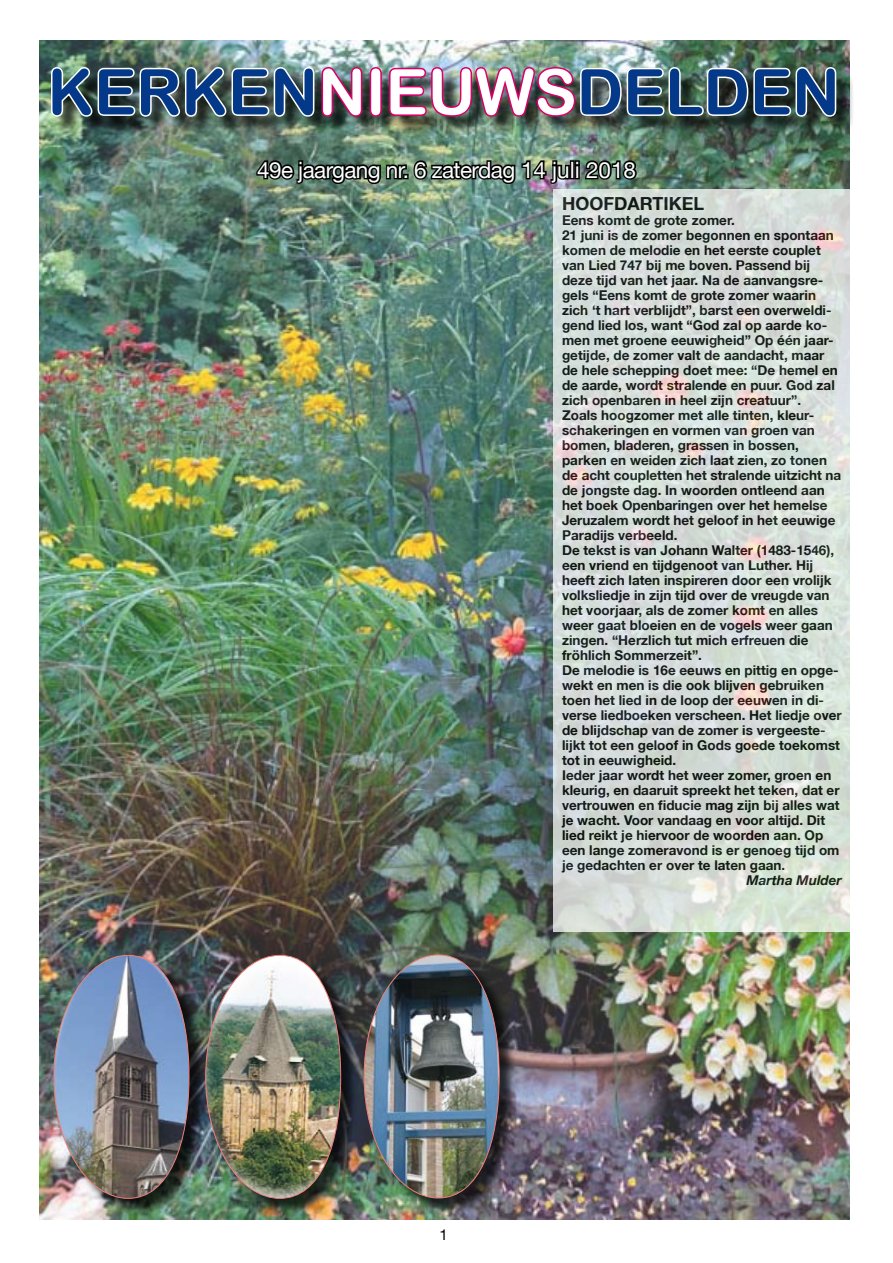
<style>
.page{position:relative;width:893px;height:1263px;background:#fff}
.page>*{position:absolute;margin:0;border:0;box-sizing:border-box;transform-origin:0 0}
.t1{font:63px "Arial Rounded MT Bold";color:#033988}
.t2{font:22.5px "Helvetica Neue LT";letter-spacing:-.025em;color:#fff}
.t3{font:700 18px "Helvetica Neue LT";color:#000}
.t4{font:15px "Helvetica Neue LT";color:#000}
.t5{font:700 13.5px/15px "Helvetica Neue LT";color:#000}
.t6{font:italic 700 13.5px "Helvetica Neue LT";color:#000}
.s1{color:#fff}
</style>
<div class="page">
<img style="left:40px;top:41px;width:810px;height:1178px">
<img style="left:254px;top:155px;width:385px;height:31px">
<div style="left:53px;top:69px;width:802px;height:66px;background:#000;opacity:.75"></div>
<img style="left:49px;top:65px;width:789px;height:54px">
<svg style="left:554px;top:189px;width:296px;height:743px;background:#d7ddd9"></svg>
<div style="left:56px;top:957px;width:152px;height:260px;background:#000;opacity:.75"></div>
<img style="left:54px;top:955px;width:135px;height:244px">
<div style="left:208px;top:957px;width:151px;height:260px;background:#000;opacity:.75"></div>
<img style="left:205px;top:955px;width:136px;height:244px">
<div style="left:366px;top:957px;width:152px;height:260px;background:#000;opacity:.75"></div>
<img style="left:364px;top:954px;width:135px;height:244px">
<h1 class="t1" style="left:48px;top:55px;width:794px">KERKEN<span class="s1">NIEUWS</span>DELDEN</h1>
<h2 class="t2" style="left:257px;top:156px;width:380px">49e jaargang nr. 6 zaterdag 14 juli 2018</h2>
<h3 class="t3" style="left:562px;top:193px;width:144px">HOOFDARTIKEL</h3>
<p class="t5" style="left:562px;top:213px;width:281px">Eens komt de grote zomer.<br>21 juni is de zomer begonnen en spontaan komen de melodie en het eerste couplet van Lied 747 bij me boven. Passend bij deze tijd van het jaar. Na de aanvangsre&shy;gels “Eens komt de grote zomer waarin zich ‘t hart verblijdt”, barst een overweldi&shy;gend lied los, want “God zal op aarde ko&shy;men met groene eeuwigheid” Op één jaar&shy;getijde, de zomer valt de aandacht, maar de hele schepping doet mee: “De hemel en de aarde, wordt stralende en puur. God zal zich openbaren in heel zijn creatuur”.<br>Zoals hoogzomer met alle tinten, kleur&shy;schakeringen en vormen van groen van bomen, bladeren, grassen in bossen, parken en weiden zich laat zien, zo tonen de acht coupletten het stralende uitzicht na de jongste dag. In woorden ontleend aan het boek Openbaringen over het hemelse Jeruzalem wordt het geloof in het eeuwige Paradijs verbeeld.<br>De tekst is van Johann Walter (1483-1546), een vriend en tijdgenoot van Luther. Hij heeft zich laten inspireren door een vrolijk volksliedje in zijn tijd over de vreugde van het voorjaar, als de zomer komt en alles weer gaat bloeien en de vogels weer gaan zingen. “Herzlich tut mich erfreuen die fröhlich Sommerzeit”.<br>De melodie is 16e eeuws en pittig en opge&shy;wekt en men is die ook blijven gebruiken toen het lied in de loop der eeuwen in di&shy;verse liedboeken verscheen. Het liedje over de blijdschap van de zomer is vergeeste&shy;lijkt tot een geloof in Gods goede toekomst tot in eeuwigheid.<br>Ieder jaar wordt het weer zomer, groen en kleurig, en daaruit spreekt het teken, dat er vertrouwen en fiducie mag zijn bij alles wat je wacht. Voor vandaag en voor altijd. Dit lied reikt je hiervoor de woorden aan. Op een lange zomeravond is er genoeg tijd om je gedachten er over te laten gaan.</p>
<p class="t6" style="left:747px;top:872px;width:97px">Martha Mulder</p>
<p class="t4" style="left:439px;top:1225px;width:10px">1</p>
</div>
